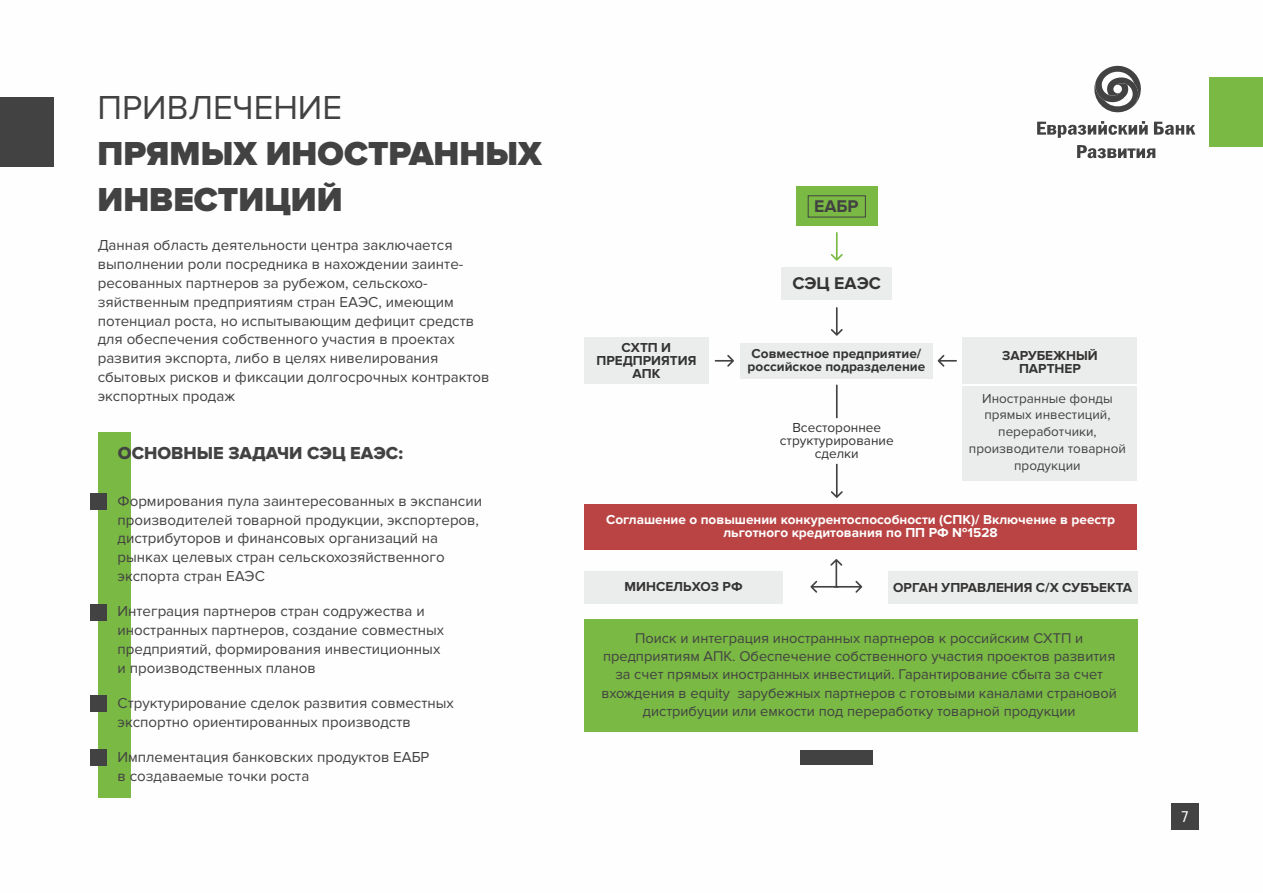
<style>
.page{position:relative;width:1263px;height:893px;background:#fff}
.page>*{position:absolute;margin:0;border:0;box-sizing:border-box;transform-origin:0 0}
.t1{font:900 34.5px/46.2px "Proxima Nova";color:#434242}
.t2{font:34.5px "Proxima Nova";color:#434242}
.t3{font:18px "Proxima Nova Extrabld";color:#434242}
.t4{font:700 17.55px "Proxima Nova";color:#343433}
.t5{font:700 17.55px "Proxima Nova";color:#434242}
.t6{font:16.2px "Proxima Nova Cond";color:#fff}
.t7{font:15px/18.8px "Proxima Nova";color:#434242}
.t8{font:14.55px/18.3px "Proxima Nova";color:#434242;text-align:center}
.t9{font:700 13.5px/13.2px "Proxima Nova";color:#343433;text-align:center}
.t10{font:700 13.5px/13.2px "Proxima Nova";color:#fefefe;text-align:center}
.t11{font:13.5px/17px "Proxima Nova";color:#434242;text-align:center}
.t12{font:13.5px/13.2px "Proxima Nova";color:#343433;text-align:center}
</style>
<div class="page">
<div style="left:1172px;top:803px;width:27px;height:27px;background:#434242"></div>
<svg style="left:1094px;top:65px;width:47px;height:48px"></svg>
<svg style="left:1077px;top:145px;width:78px;height:13px"></svg>
<svg style="left:1154px;top:122px;width:41px;height:13px"></svg>
<svg style="left:1037px;top:121px;width:111px;height:17px"></svg>
<div style="left:1210px;top:77px;width:53px;height:70px;background:#79b944"></div>
<div style="left:0;top:97px;width:53px;height:70px;background:#434242"></div>
<div style="left:98px;top:432px;width:32px;height:365px;background:#79b944"></div>
<div style="left:90px;top:493px;width:16px;height:17px;background:#434242"></div>
<div style="left:90px;top:604px;width:16px;height:16px;background:#434242"></div>
<div style="left:90px;top:695px;width:16px;height:17px;background:#434242"></div>
<div style="left:90px;top:750px;width:16px;height:16px;background:#434242"></div>
<div style="left:584px;top:619px;width:553px;height:113px;background:#79b944"></div>
<div style="left:801px;top:750px;width:72px;height:14px;background:#434242"></div>
<div style="left:584px;top:505px;width:553px;height:45px;background:#ba4444"></div>
<svg style="left:831px;top:232px;width:12px;height:29px"></svg>
<div style="left:781px;top:268px;width:111px;height:32px;background:#ebecec"></div>
<div style="left:796px;top:186px;width:81px;height:40px;background:#79b944"></div>
<div style="left:584px;top:337px;width:124px;height:47px;background:#ebecec"></div>
<svg style="left:831px;top:307px;width:12px;height:29px"></svg>
<div style="left:740px;top:343px;width:193px;height:36px;background:#ebecec"></div>
<svg style="left:831px;top:385px;width:12px;height:113px"></svg>
<div style="left:584px;top:571px;width:199px;height:33px;background:#ebecec"></div>
<div style="left:888px;top:571px;width:249px;height:33px;background:#ebecec"></div>
<svg style="left:810px;top:559px;width:52px;height:34px"></svg>
<svg style="left:715px;top:355px;width:19px;height:12px"></svg>
<svg style="left:937px;top:355px;width:20px;height:12px"></svg>
<div style="left:962px;top:337px;width:175px;height:47px;background:#ebecec"></div>
<div style="left:962px;top:386px;width:174px;height:94px;background:#ebecec"></div>
<h1 class="t2" style="left:97px;top:87px;width:246px">ПРИВЛЕЧЕНИЕ</h1>
<h1 class="t1" style="left:97px;top:131px;width:446px">ПРЯМЫХ ИНОСТРАННЫХ<br>ИНВЕСТИЦИЙ</h1>
<p class="t7" style="left:98px;top:236px;width:393px">Данная область деятельности центра заключается выполнении роли посредника в нахождении заинте&shy;ресованных партнеров за рубежом, сельскохо&shy;зяйственным предприятиям стран ЕАЭС, имеющим потенциал роста, но испытывающим дефицит средств для обеспечения собственного участия в проектах развития экспорта, либо в целях нивелирования сбытовых рисков и фиксации долгосрочных контрактов экспортных продаж</p>
<p class="t3" style="left:118px;top:442px;width:287px">ОСНОВНЫЕ ЗАДАЧИ СЭЦ ЕАЭС:</p>
<p class="t7" style="left:118px;top:492px;width:366px">Формирования пула заинтересованных в экспансии производителей товарной продукции, экспортеров, дистрибуторов и финансовых организаций на рынках целевых стран сельскохозяйственного экспорта стран ЕАЭС</p>
<p class="t7" style="left:118px;top:602px;width:328px">Интеграция партнеров стран содружества и иностранных партнеров, создание совместных предприятий, формирования инвестиционных и производственных планов</p>
<p class="t7" style="left:118px;top:694px;width:338px">Структурирование сделок развития совместных экспортно ориентированных производств</p>
<p class="t7" style="left:118px;top:748px;width:313px">Имплементация банковских продуктов ЕАБР в создаваемые точки роста</p>
<p class="t5" style="left:814px;top:196px;width:46px">ЕАБР</p>
<p class="t4" style="left:792px;top:273px;width:90px">СЭЦ ЕАЭС</p>
<p class="t9" style="left:596px;top:341px;width:101px">СХТП И<br>ПРЕДПРИЯТИЯ<br>АПК</p>
<p class="t9" style="left:748px;top:347px;width:179px;text-align:left">Совместное предприятие/ российское подразделение</p>
<p class="t12" style="left:780px;top:421px;width:115px">Всестороннее структурирование сделки</p>
<p class="t9" style="left:1002px;top:349px;width:97px">ЗАРУБЕЖНЫЙ<br>ПАРТНЕР</p>
<p class="t11" style="left:969px;top:390px;width:159px">Иностранные фонды прямых инвестиций, переработчики, производители товарной продукции</p>
<p class="t10" style="left:606px;top:513px;width:510px">Соглашение о повышении конкурентоспособности (СПК)/ Включение в реестр льготного кредитования по ПП РФ №1528</p>
<p class="t9" style="left:625px;top:580px;width:119px">МИНСЕЛЬХОЗ РФ</p>
<p class="t9" style="left:893px;top:581px;width:240px">ОРГАН УПРАВЛЕНИЯ С/Х СУБЪЕКТА</p>
<p class="t8" style="left:601px;top:629px;width:517px">Поиск и интеграция иностранных партнеров к российским СХТП и предприятиям АПК. Обеспечение собственного участия проектов развития за счет прямых иностранных инвестиций. Гарантирование сбыта за счет вхождения в equity зарубежных партнеров с готовыми каналами страновой дистрибуции или емкости под переработку товарной продукции</p>
<p class="t6" style="left:1181px;top:807px;width:8px">7</p>
</div>
